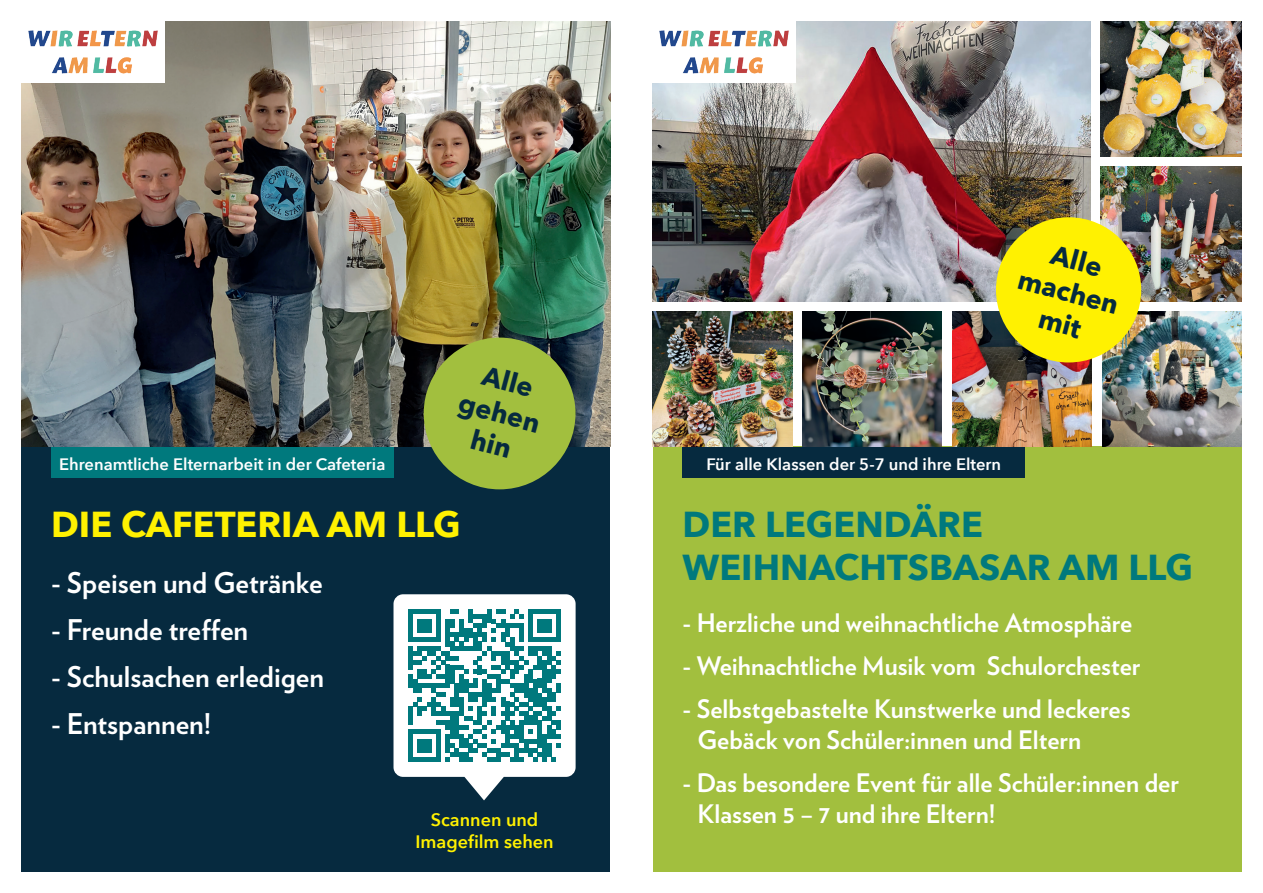
<style>
.page{position:relative;width:1263px;height:893px;background:#fff}
.page>*{position:absolute;margin:0;border:0;box-sizing:border-box;transform-origin:0 0}
.t1{font:700 36px "Avenir Next";color:#00797d}
.t2{font:700 36px "Avenir Next";color:#fff101}
.t3{font:700 28.5px "Verlag";color:#fff}
.t4{font:700 27px "Avenir Next";color:#062a3f}
.t5{font:700 25.5px/30.6px "Verlag";color:#fff}
.t6{font:600 18px/21.6px "Avenir Next";color:#fff101;text-align:center}
.t7{font:600 16.5px "Avenir Next";color:#fff}
</style>
<div class="page">
<div style="left:21px;top:447px;width:589px;height:425px;background:#062a3f"></div>
<div style="left:653px;top:447px;width:589px;height:425px;background:#a2bf3e"></div>
<img style="left:21px;top:21px;width:589px;height:425px">
<div style="left:424px;top:338px;width:151px;height:151px;background:#a2bf3e;border-radius:50%"></div>
<svg style="left:393px;top:594px;width:183px;height:206px;background:#88b7bb"></svg>
<img style="left:21px;top:21px;width:144px;height:61px">
<div style="left:51px;top:447px;width:343px;height:30px;background:#00797d"></div>
<div style="left:682px;top:447px;width:343px;height:30px;background:#062a3f"></div>
<img style="left:653px;top:21px;width:437px;height:280px">
<img style="left:1101px;top:21px;width:141px;height:135px">
<img style="left:1101px;top:166px;width:141px;height:135px">
<img style="left:1102px;top:312px;width:140px;height:134px">
<img style="left:952px;top:312px;width:140px;height:134px">
<img style="left:803px;top:312px;width:139px;height:134px">
<img style="left:653px;top:312px;width:139px;height:134px">
<div style="left:996px;top:217px;width:145px;height:145px;background:#fff101;border-radius:50%"></div>
<img style="left:653px;top:21px;width:143px;height:61px">
<p class="t4" style="left:1058px;top:232px;width:53px;rotate:15deg">Alle</p>
<p class="t4" style="left:1024px;top:256px;width:105px;rotate:15deg">machen</p>
<p class="t4" style="left:489px;top:352px;width:53px;rotate:15deg">Alle</p>
<p class="t4" style="left:465px;top:380px;width:85px;rotate:15deg">gehen</p>
<p class="t7" style="left:59px;top:450px;width:328px">Ehrenamtliche Elternarbeit in der Cafeteria</p>
<p class="t7" style="left:706px;top:450px;width:296px">Für alle Klassen der 5-7 und ihre Eltern</p>
<p class="t2" style="left:51px;top:493px;width:411px">DIE CAFETERIA AM LLG</p>
<p class="t1" style="left:682px;top:493px;width:302px">DER LEGENDÄRE</p>
<p class="t3" style="left:51px;top:560px;width:273px">- Speisen und Getränke</p>
<p class="t1" style="left:682px;top:536px;width:512px">WEIHNACHTSBASAR AM LLG</p>
<p class="t3" style="left:51px;top:607px;width:199px">- Freunde treffen</p>
<p class="t3" style="left:51px;top:654px;width:275px">- Schulsachen erledigen</p>
<p class="t3" style="left:51px;top:701px;width:162px">- Entspannen!</p>
<p class="t6" style="left:415px;top:808px;width:140px">Scannen und<br>Imagefilm sehen</p>
<p class="t5" style="left:682px;top:606px;width:451px">- Herzliche und weihnachtliche Atmosphäre</p>
<p class="t5" style="left:682px;top:649px;width:459px">- Weihnachtliche Musik vom Schulorchester</p>
<p class="t5" style="left:697px;top:693px;width:434px;text-indent:-15px">- Selbstgebastelte Kunstwerke und leckeres<br>Gebäck von Schüler:innen und Eltern</p>
<p class="t5" style="left:697px;top:767px;width:483px;text-indent:-15px">- Das besondere Event für alle Schüler:innen der<br>Klassen 5 – 7 und ihre Eltern!</p>
</div>
